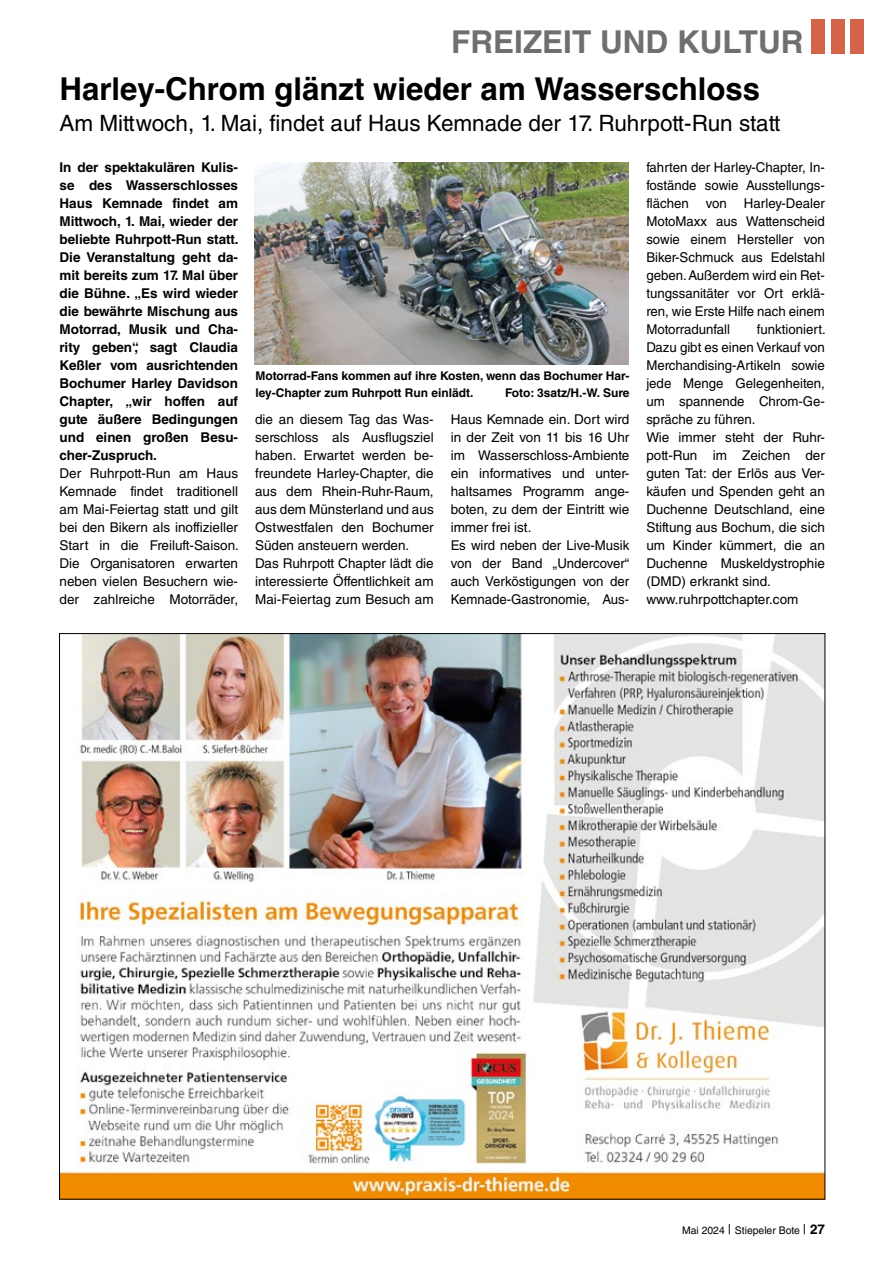
<style>
.page{position:relative;width:893px;height:1263px;background:#fff}
.page>*{position:absolute;margin:0;border:0;box-sizing:border-box;transform-origin:0 0}
.t1{font:700 31.5px "Helvetica";color:#000}
.t2{font:700 31.5px "Helvetica LT Std";color:#706f6f}
.t3{font:22.5px "Helvetica LT Std";color:#000}
.t4{font:13.5px/18px "Helvetica LT Std";color:#000;text-align:justify}
.t5{font:700 13.5px/18px "Helvetica LT Std";color:#000;text-align:justify}
.t6{font:700 12px/16.5px "Helvetica LT Std";color:#000}
.t7{font:10.5px "Helvetica LT Std";color:#000}
.s1{font-size:13.5px}
.s2{font-weight:700;font-size:13.5px}
</style>
<div class="page">
<img style="left:255px;top:162px;width:374px;height:202px">
<div style="left:812px;top:19px;width:13px;height:34px;background:#d3644a"></div>
<div style="left:831px;top:19px;width:13px;height:34px;background:#d3644a"></div>
<div style="left:850px;top:19px;width:14px;height:34px;background:#d3644a"></div>
<img style="left:61px;top:635px;width:762px;height:562px">
<h1 class="t2" style="left:451px;top:23px;width:354px">FREIZEIT UND KULTUR</h1>
<h1 class="t1" style="left:60px;top:69px;width:702px">Harley-Chrom glänzt wieder am Wasserschloss</h1>
<h2 class="t3" style="left:60px;top:110px;width:722px">Am Mittwoch, 1. Mai, findet auf Haus Kemnade der 17. Ruhrpott-Run statt</h2>
<p class="t5" style="left:60px;top:158px;width:181px">In der spektakulären Kulis&shy;se des Wasserschlosses Haus Kemnade findet am Mittwoch, 1. Mai, wieder der beliebte Ruhrpott-Run statt.<br>Die Veranstaltung geht da&shy;mit bereits zum 17. Mal über die Bühne. „Es wird wieder die bewährte Mischung aus Motorrad, Musik und Cha&shy;rity geben“, sagt Claudia Keßler vom ausrichtenden Bochumer Harley Davidson Chapter, „wir hoffen auf gute äußere Bedingungen und einen großen Besu&shy;cher-Zuspruch.</p>
<p class="t4" style="left:60px;top:464px;width:181px">Der Ruhrpott-Run am Haus Kemnade findet traditionell am Mai-Feiertag statt und gilt bei den Bikern als inoffizieller Start in die Freiluft-Saison.<br>Die Organisatoren erwarten neben vielen Besuchern wie&shy;der zahlreiche Motorräder,</p>
<p class="t6" style="left:255px;top:368px;width:376px">Motorrad-Fans kommen auf ihre Kosten, wenn das Bochumer Har&shy;ley-Chapter zum Ruhrpott Run einlädt.</p>
<p class="t6" style="left:505px;top:384px;width:126px">Foto: 3satz/H.-W. Sure</p>
<p class="t4" style="left:255px;top:410px;width:180px;text-align:left">die an diesem Tag das Was&shy;serschloss als Ausflugsziel haben. Erwartet werden be&shy;freundete Harley-Chapter, die aus dem Rhein-Ruhr-Raum, aus dem Münsterland und aus<br>Ostwestfalen den Bochumer<br>Süden ansteuern werden.<br>Das Ruhrpott Chapter lädt die interessierte Öffentlichkeit am<br>Mai-Feiertag zum Besuch am</p>
<p class="t4" style="left:451px;top:410px;width:180px;text-align:left">Haus Kemnade ein. Dort wird in der Zeit von 11 bis 16 Uhr im Wasserschloss-Ambiente ein informatives und unter&shy;haltsames Programm ange&shy;boten, zu dem der Eintritt wie immer frei ist.<br>Es wird neben der Live-Musik von der Band „Undercover“ auch Verköstigungen von der<br>Kemnade-Gastronomie, Aus-</p>
<p class="t4" style="left:646px;top:158px;width:180px">fahrten der Harley-Chapter, In&shy;fostände sowie Ausstellungs&shy;flächen</p>
<p class="t4" style="left:646px;top:194px;width:180px;text-indent:98px">Harley-Dealer MotoMaxx aus Wattenscheid sowie einem Hersteller von Biker-Schmuck aus Edelstahl geben. Außerdem wird ein Ret&shy;tungssanitäter vor Ort erklä&shy;ren, wie Erste Hilfe nach einem Motorradunfall</p>
<p class="t4" style="left:706px;top:194px;width:22px">von</p>
<p class="t4" style="left:646px;top:320px;width:181px;text-align:left;text-indent:110px">funktioniert.<br>Dazu gibt es einen Verkauf von<br>Merchandising-Artikeln sowie jede Menge Gelegenheiten, um spannende Chrom-Ge&shy;spräche zu führen.<br>Wie immer steht der Ruhr&shy;pott-Run im Zeichen der guten Tat: der Erlös aus Ver&shy;käufen und Spenden geht an<br>Duchenne Deutschland, eine<br>Stiftung aus Bochum, die sich um Kinder kümmert, die an<br>Duchenne Muskeldystrophie (DMD) erkrankt sind. www.ruhrpottchapter.com</p>
<p class="t7" style="left:682px;top:1224px;width:145px">Mai 2024 <span class="s1">|</span> Stiepeler Bote <span class="s1">|</span> <span class="s2">27</span></p>
</div>
